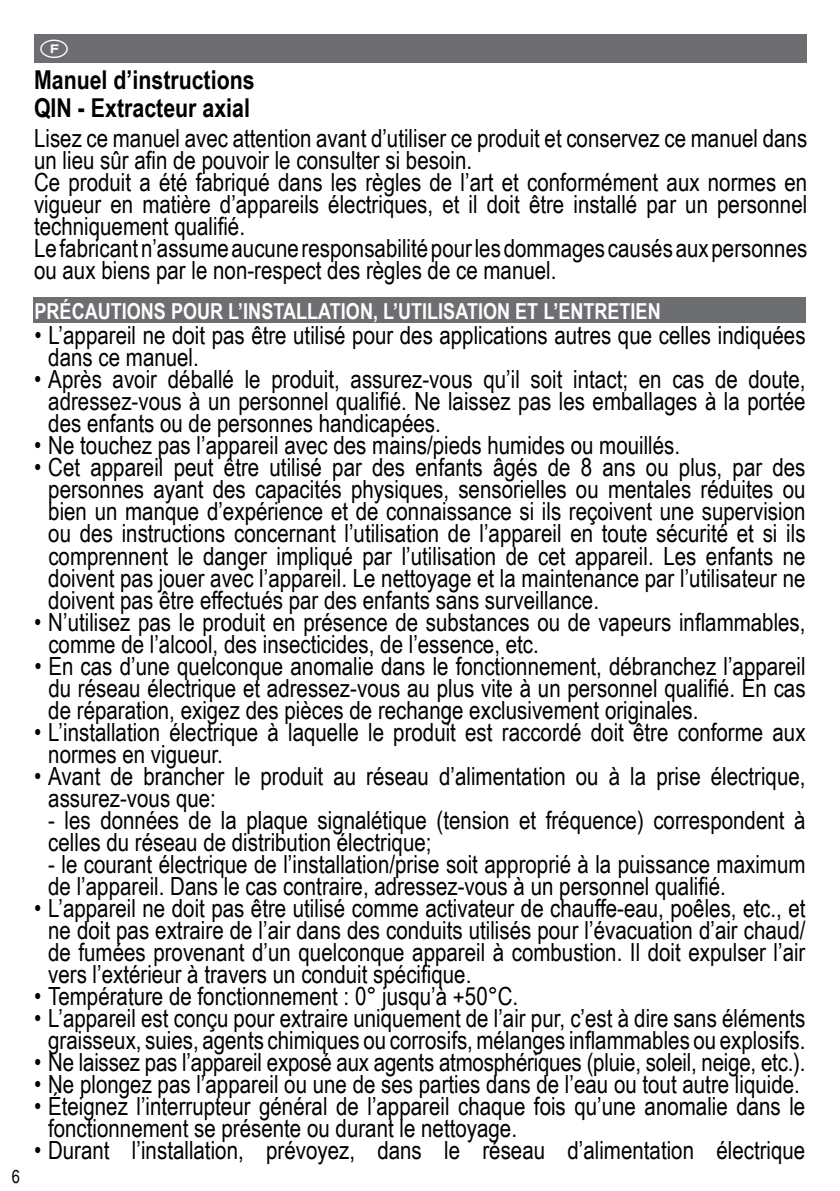
<style>
.page{position:relative;width:840px;height:1191px;background:#fff}
.page>*{position:absolute;margin:0;border:0;box-sizing:border-box;transform-origin:0 0}
.t1{font:700 26px/28px "Arial Narrow";color:#000}
.t2{font:25px/22px "Arial Narrow";color:#000}
.t3{font:700 22px "Arial Narrow";color:#fff}
.t4{font:18px "Arial Narrow";color:#000}
</style>
<div class="page">
<div style="left:35px;top:35px;width:771px;height:28px;background:#6d6e71"></div>
<div style="left:33px;top:297px;width:772px;height:26px;background:#6d6e71"></div>
<p class="t4" style="left:12px;top:1163px;width:10px">6</p>
<p class="t1" style="left:34px;top:65px;width:222px">Manuel d’instructions<br>QIN - Extracteur axial</p>
<p class="t2" style="left:34px;top:126px;width:774px">Lisez ce manuel avec attention avant d’utiliser ce produit et conservez ce manuel dans un lieu sûr afin de pouvoir le consulter si besoin.<br>Ce produit a été fabriqué dans les règles de l’art et conformément aux normes en vigueur en matière d’appareils électriques, et il doit être installé par un personnel techniquement qualifié.<br>Lefabricantn’assumeaucuneresponsabilitépourlesdommagescausésauxpersonnes ou aux biens par le non-respect des règles de ce manuel.</p>
<p class="t3" style="left:35px;top:294px;width:51px">PRÉCAUT</p>
<p class="t3" style="left:122px;top:294px;width:76px">IONS POUR</p>
<p class="t3" style="left:228px;top:294px;width:46px">L’INSTALLAT</p>
<p class="t3" style="left:341px;top:294px;width:255px">ION, L’UTILISATION ET L’ENTRET</p>
<p class="t3" style="left:630px;top:294px;width:32px">IEN</p>
<p class="t2" style="left:48px;top:324px;width:758px;text-indent:-14px">• L’appareil ne doit pas être utilisé pour des applications autres que celles indiquées dans ce manuel.</p>
<p class="t2" style="left:48px;top:368px;width:758px;text-align:justify;text-indent:-14px">• Après avoir déballé le produit, assurez-vous qu’il soit intact; en cas de doute, adressez-vous à un personnel qualifié. Ne laissez pas les emballages à la portée des enfants ou de personnes handicapées.</p>
<p class="t2" style="left:34px;top:434px;width:647px">• Ne touchez pas l’appareil avec des mains/pieds humides ou mouillés.</p>
<p class="t2" style="left:48px;top:456px;width:758px;text-align:justify;text-indent:-14px">• Cet appareil peut être utilisé par des enfants âgés de 8 ans ou plus, par des personnes ayant des capacités physiques, sensorielles ou mentales réduites ou bien un manque d’expérience et de connaissance si ils reçoivent une supervision ou des instructions concernant l’utilisation de l’appareil en toute sécurité et si ils comprennent le danger impliqué par l’utilisation de cet appareil. Les enfants ne doivent pas jouer avec l’appareil. Le nettoyage et la maintenance par l’utilisateur ne doivent pas être effectués par des enfants sans surveillance.</p>
<p class="t2" style="left:48px;top:610px;width:758px;text-indent:-14px">• N’utilisez pas le produit en présence de substances ou de vapeurs inflammables, comme de l’alcool, des insecticides, de l’essence, etc.</p>
<p class="t2" style="left:48px;top:654px;width:758px;text-align:justify;text-indent:-14px">• En cas d’une quelconque anomalie dans le fonctionnement, débranchez l’appareil du réseau électrique et adressez-vous au plus vite à un personnel qualifié. En cas de réparation, exigez des pièces de rechange exclusivement originales.</p>
<p class="t2" style="left:48px;top:720px;width:758px;text-indent:-14px">• L’installation électrique à laquelle le produit est raccordé doit être conforme aux normes en vigueur.</p>
<p class="t2" style="left:48px;top:764px;width:758px;text-indent:-14px">• Avant de brancher le produit au réseau d’alimentation ou à la prise électrique, assurez-vous que:</p>
<p class="t2" style="left:48px;top:808px;width:758px">- les données de la plaque signalétique (tension et fréquence) correspondent à celles du réseau de distribution électrique;</p>
<p class="t2" style="left:48px;top:852px;width:758px">- le courant électrique de l’installation/prise soit approprié à la puissance maximum de l’appareil. Dans le cas contraire, adressez-vous à un personnel qualifié.</p>
<p class="t2" style="left:48px;top:896px;width:758px;text-align:justify;text-indent:-14px">• L’appareil ne doit pas être utilisé comme activateur de chauffe-eau, poêles, etc., et ne doit pas extraire de l’air dans des conduits utilisés pour l’évacuation d’air chaud/ de fumées provenant d’un quelconque appareil à combustion. Il doit expulser l’air vers l’extérieur à travers un conduit spécifique.</p>
<p class="t2" style="left:34px;top:984px;width:485px">• Température de fonctionnement : 0° jusqu’à +50°C.</p>
<p class="t2" style="left:34px;top:1006px;width:772px;text-align:center">• L’appareil est conçu pour extraire uniquement de l’air pur, c’est à dire sans éléments graisseux, suies, agents chimiques ou corrosifs,mélanges inflammables ou explosifs.</p>
<p class="t2" style="left:34px;top:1050px;width:772px">• Ne laissez pas l’appareil exposé aux agents atmosphériques (pluie, soleil, neige, etc.).</p>
<p class="t2" style="left:34px;top:1072px;width:767px">• Ne plongez pas l’appareil ou une de ses parties dans de l’eau ou tout autre liquide.</p>
<p class="t2" style="left:48px;top:1094px;width:758px;text-indent:-14px">• Éteignez l’interrupteur général de l’appareil chaque fois qu’une anomalie dans le fonctionnement se présente ou durant le nettoyage.</p>
<p class="t2" style="left:34px;top:1138px;width:772px">• Durant l’installation, prévoyez, dans le réseau d’alimentation électrique</p>
</div>
